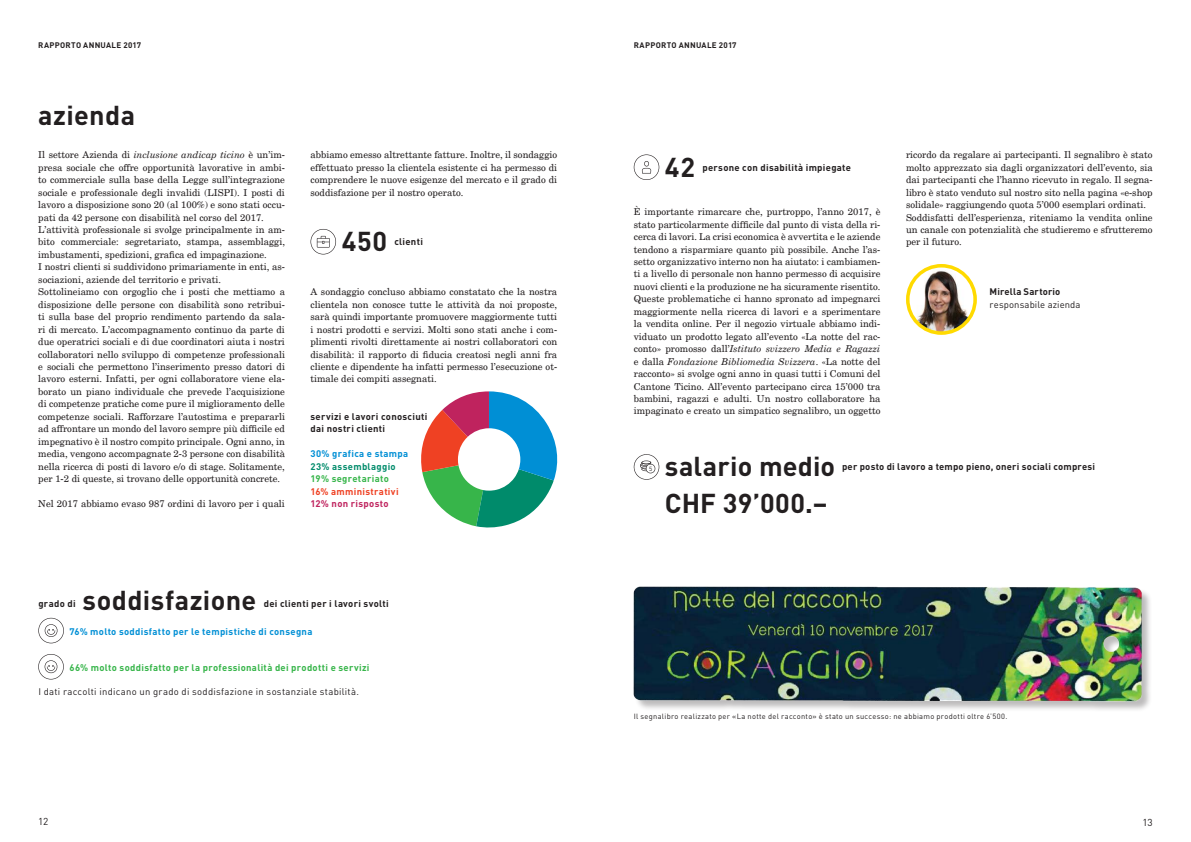
<style>
.page{position:relative;width:1191px;height:842px;background:#fff}
.page>*{position:absolute;margin:0;border:0;box-sizing:border-box;transform-origin:0 0}
.t1{font:700 27px "DIN";letter-spacing:.015em;color:#231f20}
.t2{font:10px "DIN";color:#231f20}
.t3{font:9.5px/12.5px "New Century Schlbk";color:#231f20;text-align:justify}
.t4{font:700 9.5px/12.4px "DIN";letter-spacing:.03em;color:#231f20}
.t5{font:9.5px "DIN";letter-spacing:.025em;color:#231f20}
.t6{font:700 9.5px "DIN";letter-spacing:.03em;color:#37b54a}
.t7{font:700 9.5px "DIN";letter-spacing:.03em;color:#008fd5}
.t8{font:700 9.5px "DIN";letter-spacing:.03em;color:#ef4123}
.t9{font:700 9.5px "DIN";letter-spacing:.035em;color:#008b6b}
.t10{font:700 9.5px "DIN";letter-spacing:.01em;color:#231f20}
.t11{font:700 9.5px "DIN";letter-spacing:.03em;color:#bf235e}
.t12{font:700 8px "DIN";letter-spacing:.035em;color:#231f20}
.t13{font:7.5px "DIN";letter-spacing:.04em;color:#231f20}
.t14{font:6px "DIN";color:#231f20}
.s1{font-style:italic}
</style>
<div class="page">
<svg style="left:421px;top:391px;width:137px;height:137px"></svg>
<svg style="left:38px;top:618px;width:26px;height:25px"></svg>
<svg style="left:38px;top:654px;width:26px;height:25px"></svg>
<svg style="left:634px;top:154px;width:25px;height:26px"></svg>
<svg style="left:633px;top:454px;width:26px;height:26px"></svg>
<svg style="left:906px;top:264px;width:71px;height:71px"></svg>
<img style="left:909px;top:267px;width:64px;height:64px;border-radius:32px">
<img style="left:633px;top:586px;width:517px;height:124px">
<svg style="left:310px;top:229px;width:26px;height:25px"></svg>
<p class="t12" style="left:38px;top:42px;width:104px">RAPPORTO ANNUALE 2017</p>
<h1 class="t1" style="left:38px;top:103px;width:98px">azienda</h1>
<p class="t3" style="left:38px;top:149px;width:248px;text-align:left">Il settore Azienda di <span class="s1">inclusione andicap ticino</span> è un’im&shy;presa sociale che offre opportunità lavorative in ambi&shy;to commerciale sulla base della Legge sull’integrazione sociale e professionale degli invalidi (LISPI). I posti di lavoro a disposizione sono 20 (al 100%) e sono stati occu&shy;pati da 42 persone con disabilità nel corso del 2017.<br>L’attività professionale si svolge principalmente in am&shy;bito commerciale: segretariato, stampa, assemblaggi, imbustamenti, spedizioni, grafica ed impaginazione.<br>I nostri clienti si suddividono primariamente in enti, as&shy;sociazioni, aziende del territorio e privati.<br>Sottolineiamo con orgoglio che i posti che mettiamo a disposizione delle persone con disabilità sono retribui&shy;ti sulla base del proprio rendimento partendo da sala&shy;ri di mercato. L’accompagnamento continuo da parte di due operatrici sociali e di due coordinatori aiuta i nostri collaboratori nello sviluppo di competenze professionali e sociali che permettono l’inserimento presso datori di lavoro esterni. Infatti, per ogni collaboratore viene ela&shy;borato un piano individuale che prevede l’acquisizione di competenze pratiche come pure il miglioramento delle competenze sociali. Rafforzare l’autostima e prepararli ad affrontare un mondo del lavoro sempre più difficile ed impegnativo è il nostro compito principale. Ogni anno, in media, vengono accompagnate 2-3 persone con disabilità nella ricerca di posti di lavoro e/o di stage. Solitamente, per 1-2 di queste, si trovano delle opportunità concrete.</p>
<p class="t3" style="left:38px;top:497px;width:248px">Nel 2017 abbiamo evaso 987 ordini di lavoro per i quali</p>
<p class="t3" style="left:310px;top:149px;width:248px">abbiamo emesso altrettante fatture. Inoltre, il sondaggio effettuato presso la clientela esistente ci ha permesso di comprendere le nuove esigenze del mercato e il grado di soddisfazione per il nostro operato.</p>
<h1 class="t1" style="left:342px;top:230px;width:47px">450</h1>
<p class="t4" style="left:394px;top:236px;width:30px">clienti</p>
<p class="t3" style="left:310px;top:286px;width:248px">A sondaggio concluso abbiamo constatato che la nostra clientela non conosce tutte le attività da noi proposte, sarà quindi importante promuovere maggiormente tutti i nostri prodotti e servizi. Molti sono stati anche i com&shy;plimenti rivolti direttamente ai nostri collaboratori con disabilità: il rapporto di fiducia creatosi negli anni fra cliente e dipendente ha infatti permesso l’esecuzione ot&shy;timale dei compiti assegnati.</p>
<p class="t4" style="left:310px;top:411px;width:118px">servizi e lavori conosciuti dai nostri clienti</p>
<p class="t7" style="left:310px;top:449px;width:99px">30% grafica e stampa</p>
<p class="t9" style="left:310px;top:462px;width:87px">23% assemblaggio</p>
<p class="t6" style="left:310px;top:474px;width:80px">19% segretariato</p>
<p class="t8" style="left:310px;top:487px;width:90px">16% amministrativi</p>
<p class="t11" style="left:310px;top:499px;width:80px">12% non risposto</p>
<p class="t4" style="left:38px;top:598px;width:39px">grado di</p>
<h1 class="t1" style="left:83px;top:588px;width:175px">soddisfazione</h1>
<p class="t4" style="left:264px;top:598px;width:127px">dei clienti per i lavori svolti</p>
<p class="t7" style="left:70px;top:627px;width:244px">76% molto soddisfatto per le tempistiche di consegna</p>
<p class="t6" style="left:70px;top:663px;width:301px">66% molto soddisfatto per la professionalità dei prodotti e servizi</p>
<p class="t5" style="left:38px;top:688px;width:322px">I dati raccolti indicano un grado di soddisfazione in sostanziale stabilità.</p>
<p class="t12" style="left:634px;top:42px;width:104px">RAPPORTO ANNUALE 2017</p>
<h1 class="t1" style="left:665px;top:155px;width:32px">42</h1>
<p class="t4" style="left:702px;top:162px;width:150px">persone con disabilità impiegate</p>
<p class="t3" style="left:634px;top:206px;width:248px">È importante rimarcare che, purtroppo, l’anno 2017, è stato particolarmente difficile dal punto di vista della ri&shy;cerca di lavori. La crisi economica è avvertita e le aziende tendono a risparmiare quanto più possibile. Anche l’as&shy;setto organizzativo interno non ha aiutato: i cambiamen&shy;ti a livello di personale non hanno permesso di acquisire nuovi clienti e la produzione ne ha sicuramente risentito.<br>Queste problematiche ci hanno spronato ad impegnarci maggiormente nella ricerca di lavori e a sperimentare la vendita online. Per il negozio virtuale abbiamo indi&shy;viduato un prodotto legato all’evento «La notte del rac&shy;conto» promosso dall’<span class="s1">Istituto svizzero Media e Ragazzi </span>e dalla <span class="s1">Fondazione Bibliomedia Svizzera</span>. «La notte del racconto» si svolge ogni anno in quasi tutti i Comuni del Cantone Ticino. All’evento partecipano circa 15’000 tra bambini, ragazzi e adulti. Un nostro collaboratore ha impaginato e creato un simpatico segnalibro, un oggetto</p>
<p class="t3" style="left:906px;top:150px;width:248px;text-align:left">ricordo da regalare ai partecipanti. Il segnalibro è stato molto apprezzato sia dagli organizzatori dell’evento, sia dai partecipanti che l’hanno ricevuto in regalo. Il segna&shy;libro è stato venduto sul nostro sito nella pagina «e-shop solidale» raggiungendo quota 5’000 esemplari ordinati.<br>Soddisfatti dell’esperienza, riteniamo la vendita online un canale con potenzialità che studieremo e sfrutteremo per il futuro.</p>
<p class="t10" style="left:989px;top:288px;width:72px">Mirella Sartorio</p>
<p class="t5" style="left:989px;top:300px;width:92px">responsabile azienda</p>
<p class="t14" style="left:649px;top:466px;width:5px">5</p>
<h1 class="t1" style="left:665px;top:454px;width:172px">salario medio</h1>
<p class="t4" style="left:842px;top:460px;width:254px">per posto di lavoro a tempo pieno, oneri sociali compresi</p>
<h1 class="t1" style="left:665px;top:491px;width:164px">CHF 39’000.–</h1>
<p class="t13" style="left:634px;top:713px;width:375px">Il segnalibro realizzato per «La notte del racconto» è stato un successo: ne abbiamo prodotti oltre 6’500.</p>
<p class="t2" style="left:38px;top:817px;width:12px">12</p>
<p class="t2" style="left:1142px;top:817px;width:12px">13</p>
</div>
